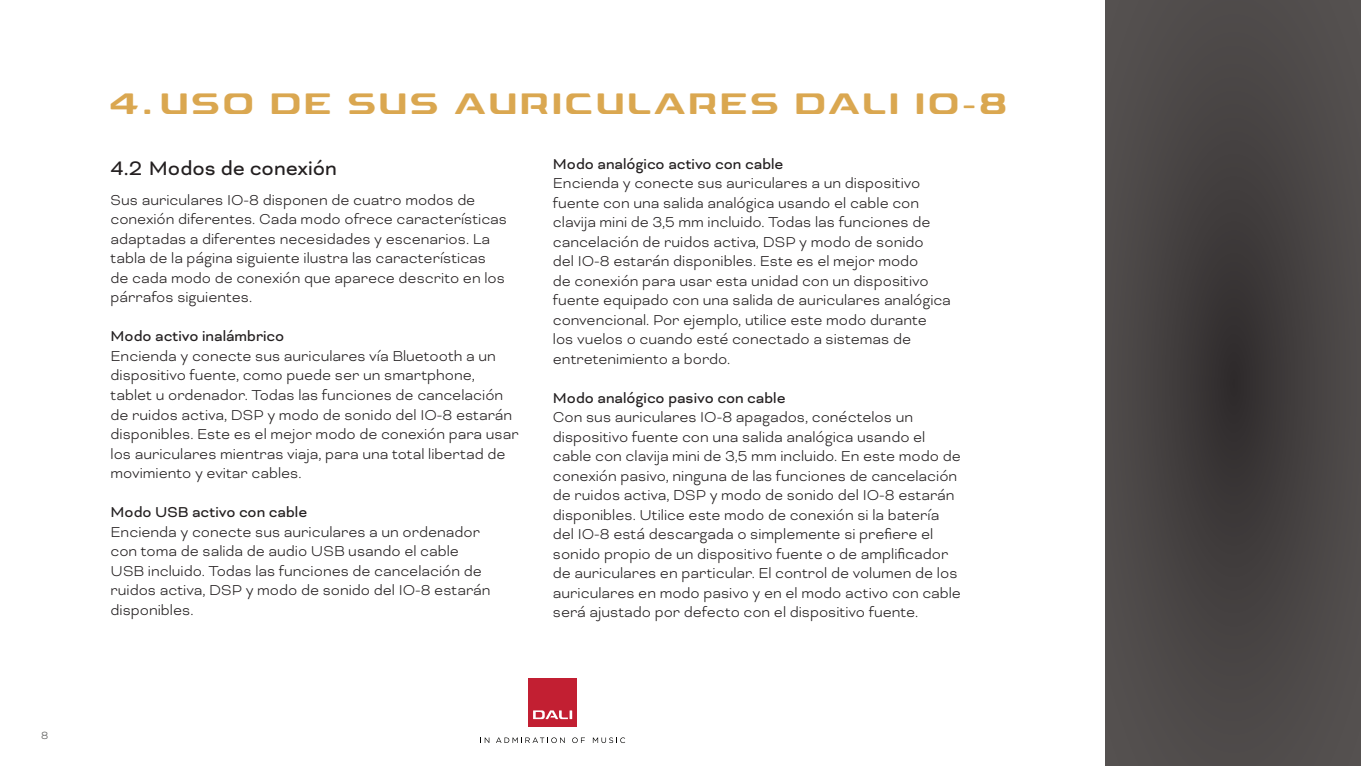
<style>
.page{position:relative;width:1361px;height:766px;background:#fff}
.page>*{position:absolute;margin:0;border:0;box-sizing:border-box;transform-origin:0 0}
.Heading_Level_1_EN_not_in_ToC{font:700 36px "Dali Font 2";letter-spacing:.1em;color:#daa750}
.Heading_Level_2{font:22.5px "Bicyclette";color:#231f20}
.Body{font:300 16.5px/19.5px "Bicyclette";color:#231f20}
.Heading_Level_3{font:16.5px "Bicyclette";color:#231f20}
.t1{font:300 12px "Bicyclette";color:#575756}
</style>
<div class="page">
<svg style="left:1106px;top:0;width:255px;height:765px;background:#484444"></svg>
<div style="left:529px;top:678px;width:48px;height:48px;background:#c21f32"></div>
<svg style="left:533px;top:710px;width:39px;height:9px"></svg>
<svg style="left:480px;top:737px;width:9px;height:5px"></svg>
<svg style="left:496px;top:737px;width:69px;height:5px"></svg>
<svg style="left:572px;top:737px;width:13px;height:5px"></svg>
<svg style="left:593px;top:737px;width:32px;height:5px"></svg>
<p class="t1" style="left:41px;top:728px;width:9px">8</p>
<p class="Heading_Level_1_EN_not_in_ToC" style="left:109px;top:85px;width:899px">4. USO DE SUS AURICULARES DALI IO-8</p>
<p class="Heading_Level_2" style="left:111px;top:155px;width:228px">4.2 Modos de conexión</p>
<p class="Body" style="left:111px;top:190px;width:398px">Sus auriculares IO-8 disponen de cuatro modos de conexión diferentes. Cada modo ofrece características adaptadas a diferentes necesidades y escenarios. La tabla de la página siguiente ilustra las características de cada modo de conexión que aparece descrito en los párrafos siguientes.</p>
<p class="Heading_Level_3" style="left:111px;top:327px;width:175px">Modo activo inalámbrico</p>
<p class="Body" style="left:111px;top:346px;width:410px">Encienda y conecte sus auriculares vía Bluetooth a un dispositivo fuente, como puede ser un smartphone, tablet u ordenador. Todas las funciones de cancelación de ruidos activa, DSP y modo de sonido del IO-8 estarán disponibles. Este es el mejor modo de conexión para usar los auriculares mientras viaja, para una total libertad de movimiento y evitar cables.</p>
<p class="Heading_Level_3" style="left:111px;top:502px;width:198px">Modo USB activo con cable</p>
<p class="Body" style="left:111px;top:521px;width:381px">Encienda y conecte sus auriculares a un ordenador con toma de salida de audio USB usando el cable USB incluido. Todas las funciones de cancelación de ruidos activa, DSP y modo de sonido del IO-8 estarán disponibles.</p>
<p class="Heading_Level_3" style="left:553px;top:154px;width:232px">Modo analógico activo con cable</p>
<p class="Body" style="left:553px;top:173px;width:399px">Encienda y conecte sus auriculares a un dispositivo fuente con una salida analógica usando el cable con clavija mini de 3,5 mm incluido. Todas las funciones de cancelación de ruidos activa, DSP y modo de sonido<br>del IO-8 estarán disponibles. Este es el mejor modo<br>de conexión para usar esta unidad con un dispositivo fuente equipado con una salida de auriculares analógica convencional. Por ejemplo, utilice este modo durante los vuelos o cuando esté conectado a sistemas de entretenimiento a bordo.</p>
<p class="Heading_Level_3" style="left:553px;top:388px;width:234px">Modo analógico pasivo con cable</p>
<p class="Body" style="left:553px;top:407px;width:410px">Con sus auriculares IO-8 apagados, conéctelos un dispositivo fuente con una salida analógica usando el cable con clavija mini de 3,5 mm incluido. En este modo de conexión pasivo, ninguna de las funciones de cancelación de ruidos activa, DSP y modo de sonido del IO-8 estarán disponibles. Utilice este modo de conexión si la batería del IO-8 está descargada o simplemente si prefiere el sonido propio de un dispositivo fuente o de amplificador de auriculares en particular. El control de volumen de los auriculares en modo pasivo y en el modo activo con cable será ajustado por defecto con el dispositivo fuente.</p>
</div>
